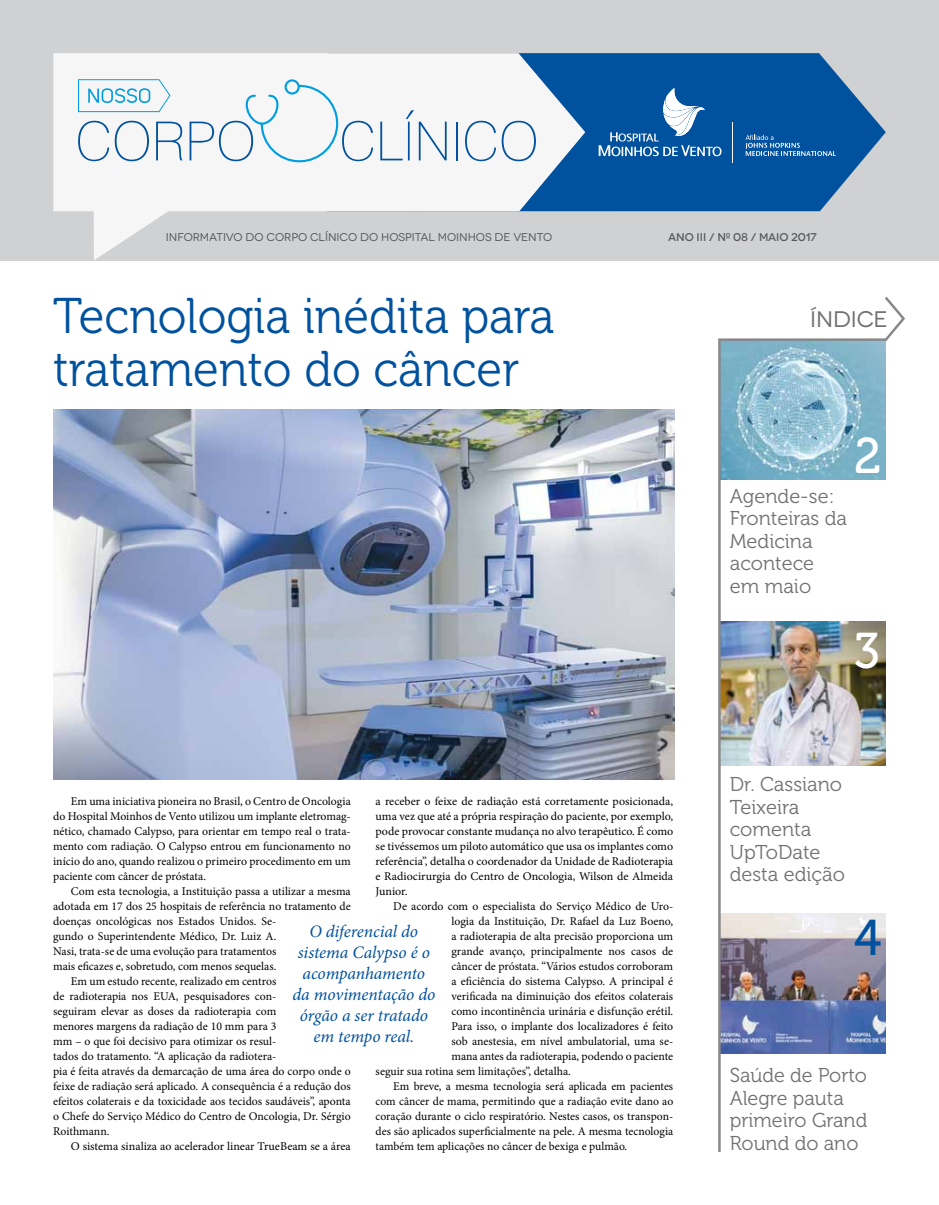
<style>
.page{position:relative;width:939px;height:1205px;background:#fff}
.page>*{position:absolute;margin:0;border:0;box-sizing:border-box;transform-origin:0 0}
.t1{font:50px/52.5px "Museo 300";color:#00519e;scale:.94 1}
.t2{font:50px "Museo 500";color:#fff;scale:.95 1}
.t3{font:50px "Museo 500";color:#00519e;scale:.95 1}
.t4{font:22.5px "Novecentowide";letter-spacing:-.005em;color:#707172}
.t5{font:20px/22.5px "Museo 300";color:#707172}
.t6{font:italic 17.5px/21px "Minion Pro";letter-spacing:-.005em;color:#00519e;text-align:center}
.t7{font:11.88px/15px "Minion Pro";color:#000;text-align:justify}
.t8{font:11.25px "Novecentowide";color:#58585a}
.t9{font:500 11.25px "Novecentowide";letter-spacing:-.005em;color:#58585a}
</style>
<div class="page">
<img style="left:53px;top:409px;width:622px;height:371px">
<div style="left:0;top:0;width:939px;height:260px;background:#d0d1d2"></div>
<svg style="left:585px;top:53px;width:301px;height:158px;background:#1d63a5"></svg>
<svg style="left:599px;top:88px;width:123px;height:68px;background:#2e70af"></svg>
<svg style="left:746px;top:135px;width:90px;height:21px;background:#2d6faf"></svg>
<hr style="left:732px;top:122px;width:1px;height:41px;background:#fff">
<svg style="left:53px;top:53px;width:532px;height:207px;fill:#f6f6f6"></svg>
<div style="left:285px;top:79px;width:15px;height:16px;border:2px solid #009ee0;border-radius:50%"></div>
<svg style="left:78px;top:121px;width:31px;height:40px"></svg>
<svg style="left:115px;top:121px;width:34px;height:40px"></svg>
<svg style="left:156px;top:122px;width:26px;height:38px"></svg>
<svg style="left:190px;top:84px;width:183px;height:79px;background:#e1ebf1"></svg>
<svg style="left:380px;top:110px;width:67px;height:50px;background:#d8e2eb"></svg>
<hr style="left:456px;top:122px;width:2px;height:38px;background:#00519e">
<svg style="left:465px;top:121px;width:31px;height:40px"></svg>
<svg style="left:502px;top:121px;width:34px;height:40px"></svg>
<svg style="left:78px;top:79px;width:93px;height:34px;background:#cbe6f2"></svg>
<img style="left:718px;top:297px;width:187px;height:855px">
<p class="t8" style="left:166px;top:230px;width:388px">INFORMATIVO DO CORPO CLÍNICO DO HOSPITAL MOINHOS DE VENTO</p>
<p class="t9" style="left:668px;top:230px;width:150px">ANO III / Nº 08 / MAIO 2017</p>
<h1 class="t1" style="left:53px;top:291px;width:535px">Tecnologia inédita para tratamento do câncer</h1>
<p class="t7" style="left:376px;top:794px;width:299px">a receber o feixe de radiação está corretamente posicionada, uma vez que até a própria respiração do paciente, por exemplo, pode provocar constante mudança no alvo terapêutico. É como se tivéssemos um piloto automático que usa os implantes como referência”, detalha o coordenador da Unidade de Radioterapia e Radiocirurgia do Centro de Oncologia, Wilson de Almeida Junior.</p>
<p class="t7" style="left:393px;top:899px;width:281px">De acordo com o especialista do Serviço Médico de Uro-</p>
<p class="t7" style="left:451px;top:914px;width:223px">logia da Instituição, Dr. Rafael da Luz Boeno,</p>
<p class="t7" style="left:451px;top:929px;width:223px">a radioterapia de alta precisão proporciona um</p>
<p class="t7" style="left:451px;top:944px;width:223px">grande avanço, principalmente nos casos de</p>
<p class="t7" style="left:451px;top:959px;width:223px">câncer de próstata. “Vários estudos corroboram</p>
<p class="t7" style="left:451px;top:974px;width:223px">a eficiência do sistema Calypso. A principal é</p>
<p class="t7" style="left:451px;top:989px;width:223px">verificada na diminuição dos efeitos colaterais</p>
<p class="t7" style="left:451px;top:1004px;width:223px">como incontinência urinária e disfunção erétil.</p>
<p class="t7" style="left:451px;top:1019px;width:223px">Para isso, o implante dos localizadores é feito</p>
<p class="t7" style="left:451px;top:1034px;width:223px">sob anestesia, em nível ambulatorial, uma se-</p>
<p class="t7" style="left:451px;top:1049px;width:223px">mana antes da radioterapia, podendo o paciente</p>
<p class="t7" style="left:376px;top:1064px;width:197px">seguir sua rotina sem limitações”, detalha.</p>
<p class="t7" style="left:393px;top:1079px;width:281px">Em breve, a mesma tecnologia será aplicada em pacientes</p>
<p class="t7" style="left:376px;top:1094px;width:299px">com câncer de mama, permitindo que a radiação evite dano ao</p>
<p class="t7" style="left:376px;top:1109px;width:299px">coração durante o ciclo respiratório. Nestes casos, os transpon-</p>
<p class="t7" style="left:376px;top:1124px;width:299px">des são aplicados superficialmente na pele. A mesma tecnologia</p>
<p class="t7" style="left:376px;top:1139px;width:253px">também tem aplicações no câncer de bexiga e pulmão.</p>
<p class="t7" style="left:53px;top:794px;width:299px;text-indent:18px">Em uma iniciativa pioneira no Brasil, o Centro de Oncologia do Hospital Moinhos de Vento utilizou um implante eletromag&shy;nético, chamado Calypso, para orientar em tempo real o trata&shy;mento com radiação. O Calypso entrou em funcionamento no início do ano, quando realizou o primeiro procedimento em um paciente com câncer de próstata.</p>
<p class="t7" style="left:71px;top:884px;width:281px">Com esta tecnologia, a Instituição passa a utilizar a mesma</p>
<p class="t7" style="left:53px;top:899px;width:299px">adotada em 17 dos 25 hospitais de referência no tratamento de</p>
<p class="t7" style="left:53px;top:914px;width:225px">doenças oncológicas nos Estados Unidos. Se-</p>
<p class="t7" style="left:53px;top:929px;width:225px">gundo o Superintendente Médico, Dr. Luiz A.</p>
<p class="t7" style="left:53px;top:944px;width:225px">Nasi, trata-se de uma evolução para tratamentos</p>
<p class="t7" style="left:53px;top:959px;width:225px">mais eficazes e, sobretudo, com menos sequelas.</p>
<p class="t7" style="left:71px;top:974px;width:207px">Em um estudo recente, realizado em centros</p>
<p class="t7" style="left:53px;top:989px;width:225px">de radioterapia nos EUA, pesquisadores con-</p>
<p class="t7" style="left:53px;top:1004px;width:225px">seguiram elevar as doses da radioterapia com</p>
<p class="t7" style="left:53px;top:1019px;width:225px">menores margens da radiação de 10 mm para 3</p>
<p class="t7" style="left:53px;top:1034px;width:225px">mm – o que foi decisivo para otimizar os resul-</p>
<p class="t7" style="left:53px;top:1049px;width:225px">tados do tratamento. “A aplicação da radiotera-</p>
<p class="t7" style="left:53px;top:1064px;width:299px">pia é feita através da demarcação de uma área do corpo onde o</p>
<p class="t7" style="left:53px;top:1079px;width:299px">feixe de radiação será aplicado. A consequência é a redução dos</p>
<p class="t7" style="left:53px;top:1094px;width:299px">efeitos colaterais e da toxicidade aos tecidos saudáveis”, aponta</p>
<p class="t7" style="left:53px;top:1109px;width:299px">o Chefe do Serviço Médico do Centro de Oncologia, Dr. Sérgio</p>
<p class="t7" style="left:53px;top:1124px;width:58px">Roithmann.</p>
<p class="t7" style="left:71px;top:1139px;width:281px">O sistema sinaliza ao acelerador linear TrueBeam se a área</p>
<h3 class="t6" style="left:292px;top:921px;width:145px">O diferencial do sistema Calypso é o acompanhamento da movimentação do órgão a ser tratado em tempo real.</h3>
<h2 class="t4" style="left:810px;top:306px;width:79px">ÍNDICE</h2>
<h3 class="t5" style="left:730px;top:485px;width:119px">Agende-se:<br>Fronteiras da<br>Medicina acontece em maio</h3>
<h1 class="t2" style="left:854px;top:428px;width:30px">2</h1>
<h1 class="t2" style="left:854px;top:623px;width:29px">3</h1>
<h3 class="t5" style="left:730px;top:774px;width:117px">Dr. Cassiano<br>Teixeira comenta<br>UpToDate desta edição</h3>
<h1 class="t3" style="left:854px;top:911px;width:30px">4</h1>
<h3 class="t5" style="left:730px;top:1064px;width:139px">Saúde de Porto<br>Alegre pauta primeiro Grand<br>Round do ano</h3>
</div>
